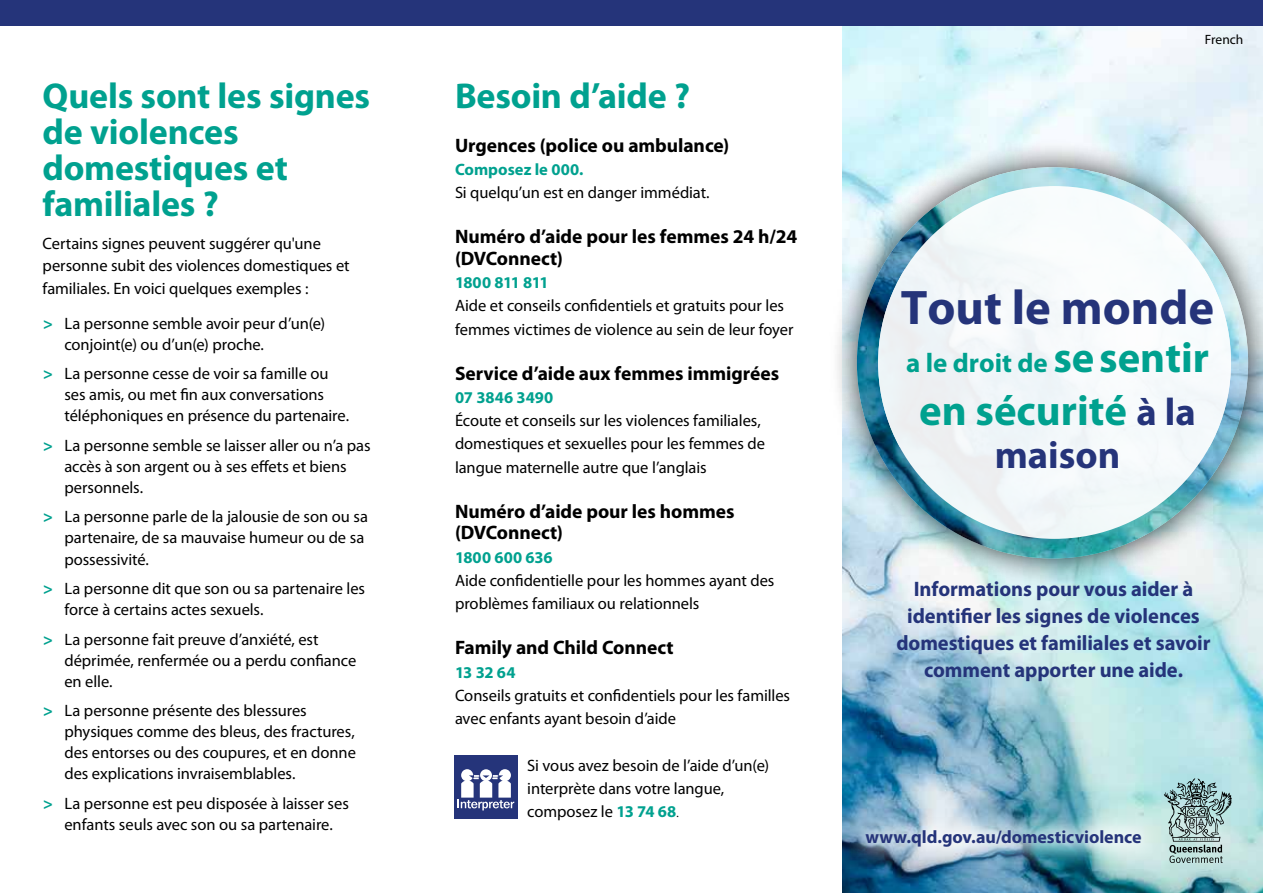
<style>
.page{position:relative;width:1263px;height:893px;background:#fff}
.page>*{position:absolute;margin:0;border:0;box-sizing:border-box;transform-origin:0 0}
.t1{font:700 48.75px "Myriad Pro";color:#25347a}
.t2{font:700 42.75px "Myriad Pro";color:#00a18f}
.t3{font:700 38.55px "Myriad Pro";color:#25347a}
.t4{font:700 36px/36px "Myriad Pro";letter-spacing:-.005em;color:#00a18f}
.t5{font:700 27px "Myriad Pro";color:#00a18f}
.t6{font:700 21px/27px "Myriad Pro";letter-spacing:-.005em;color:#25347a;text-align:center}
.t7{font:700 19.5px/21.8px "Myriad Pro";letter-spacing:-.005em;color:#000}
.t8{font:700 18px "Myriad Pro";letter-spacing:-.005em;color:#25347a}
.t9{font:16.5px/21px "Myriad Pro";letter-spacing:-.005em;color:#000}
.t10{font:700 16.5px "Myriad Pro";color:#00a18f}
.t11{font:700 16.5px "Myriad Pro";letter-spacing:-.035em;color:#00a18f}
.t12{font:13.5px "Myriad Pro";color:#000}
.s1{font-weight:700;color:#00a18f}
.s2{font-weight:300}
.s3{font-size:42.75px}
.s4{font-size:38.55px;color:#25347a}
</style>
<div class="page">
<img style="left:842px;top:26px;width:421px;height:867px">
<div style="left:829px;top:139px;width:434px;height:447px;background:#000;opacity:.75"></div>
<img style="left:857px;top:167px;width:391px;height:391px;border-radius:196px">
<div style="left:878px;top:186px;width:353px;height:353px;background:#f4f9fb;border-radius:50%"></div>
<div style="left:878px;top:269px;width:353px;height:178px;background:#f4f8fa"></div>
<div style="left:0;top:0;width:1263px;height:26px;background:#25347a"></div>
<img style="left:843px;top:806px;width:321px;height:64px">
<svg style="left:1164px;top:778px;width:68px;height:85px;background:#93aead"></svg>
<div style="left:454px;top:755px;width:64px;height:64px;background:#25347a"></div>
<svg style="left:458px;top:769px;width:56px;height:41px"></svg>
<h3 class="t4" style="left:43px;top:76px;width:329px">Quels sont les signes de violences domestiques et familiales ?</h3>
<p class="t9" style="left:43px;top:232px;width:309px;line-height:22.5px">Certains signes peuvent suggérer qu'une personne subit des violences domestiques et familiales. En voici quelques exemples :</p>
<p class="t9" style="left:64px;top:313px;width:262px;text-indent:-21px"><span class="s1">&gt;</span> La personne semble avoir peur d’un(e) conjoint(e) ou d’un(e) proche.</p>
<p class="t9" style="left:64px;top:363px;width:286px;text-indent:-21px"><span class="s1">&gt;</span> La personne cesse de voir sa famille ou ses amis, ou met fin aux conversations téléphoniques en présence du partenaire.</p>
<p class="t9" style="left:64px;top:435px;width:308px;text-indent:-21px"><span class="s1">&gt;</span> La personne semble se laisser aller ou n’a pas accès à son argent ou à ses effets et biens personnels.</p>
<p class="t9" style="left:64px;top:506px;width:305px;text-indent:-21px"><span class="s1">&gt;</span> La personne parle de la jalousie de son ou sa partenaire, de sa mauvaise humeur ou de sa possessivité.</p>
<p class="t9" style="left:64px;top:578px;width:302px;text-indent:-21px"><span class="s1">&gt;</span> La personne dit que son ou sa partenaire les force à certains actes sexuels.</p>
<p class="t9" style="left:64px;top:628px;width:293px;text-indent:-21px"><span class="s1">&gt;</span> La personne fait preuve d’anxiété, est déprimée, renfermée ou a perdu confiance en elle.</p>
<p class="t9" style="left:64px;top:700px;width:293px;text-indent:-21px"><span class="s1">&gt;</span> La personne présente des blessures physiques comme des bleus, des fractures, des entorses ou des coupures, et en donne des explications invraisemblables.</p>
<p class="t9" style="left:43px;top:792px;width:307px;text-align:center"><span class="s1">&gt;</span> La personne est peu disposée à laisser ses enfants seuls avec son ou sa partenaire.</p>
<h3 class="t4" style="left:455px;top:76px;width:237px">Besoin d’aide ?</h3>
<p class="t7" style="left:455px;top:134px;width:276px">Urgences (police ou ambulance)</p>
<p class="t10" style="left:455px;top:159px;width:130px">Composez le 000.</p>
<p class="t9" style="left:455px;top:182px;width:256px">Si quelqu’un est en danger immédiat.</p>
<p class="t7" style="left:455px;top:225px;width:344px">Numéro d’aide pour les femmes 24 h/24 (DVConnect)</p>
<p class="t11" style="left:455px;top:272px;width:95px">1800 811 811</p>
<p class="t9" style="left:455px;top:294px;width:340px;line-height:23.2px">Aide et conseils confidentiels et gratuits pour les femmes victimes de violence au sein de leur foyer</p>
<p class="t7" style="left:455px;top:362px;width:326px">Service d’aide aux femmes immigrées</p>
<p class="t10" style="left:455px;top:387px;width:100px">07 3846 3490</p>
<p class="t9" style="left:455px;top:409px;width:312px;line-height:23.2px">Écoute et conseils sur les violences familiales, domestiques et sexuelles pour les femmes de langue maternelle autre que l’anglais</p>
<p class="t7" style="left:455px;top:500px;width:281px">Numéro d’aide pour les hommes (DVConnect)</p>
<p class="t10" style="left:455px;top:546px;width:99px">1800 600 636</p>
<p class="t9" style="left:455px;top:569px;width:321px;line-height:23.2px">Aide confidentielle pour les hommes ayant des problèmes familiaux ou relationnels</p>
<p class="t7" style="left:455px;top:636px;width:220px">Family and Child Connect</p>
<p class="t10" style="left:455px;top:661px;width:62px">13 32 64</p>
<p class="t9" style="left:455px;top:683px;width:337px;line-height:23.2px">Conseils gratuits et confidentiels pour les familles avec enfants ayant besoin d’aide</p>
<p class="t9" style="left:527px;top:753px;width:243px;line-height:23.2px">Si vous avez besoin de l’aide d’un(e) interprète dans votre langue, composez le <span class="s1">13 74 68</span><span class="s2">.</span></p>
<p class="t12" style="left:1205px;top:31px;width:40px">French</p>
<h1 class="t1" style="left:901px;top:276px;width:315px">Tout le monde</h1>
<h3 class="t5" style="left:906px;top:345px;width:304px">a le droit de <span class="s3">sesentir</span></h3>
<h2 class="t2" style="left:919px;top:383px;width:278px">en sécurité <span class="s4">à la</span></h2>
<h3 class="t3" style="left:995px;top:430px;width:127px">maison</h3>
<p class="t6" style="left:896px;top:575px;width:316px">Informations pour vous aider à identifier les signes de violences domestiques et familiales et savoir comment apporter une aide.</p>
<p class="t8" style="left:865px;top:825px;width:278px">www.qld.gov.au/domesticviolence</p>
</div>
